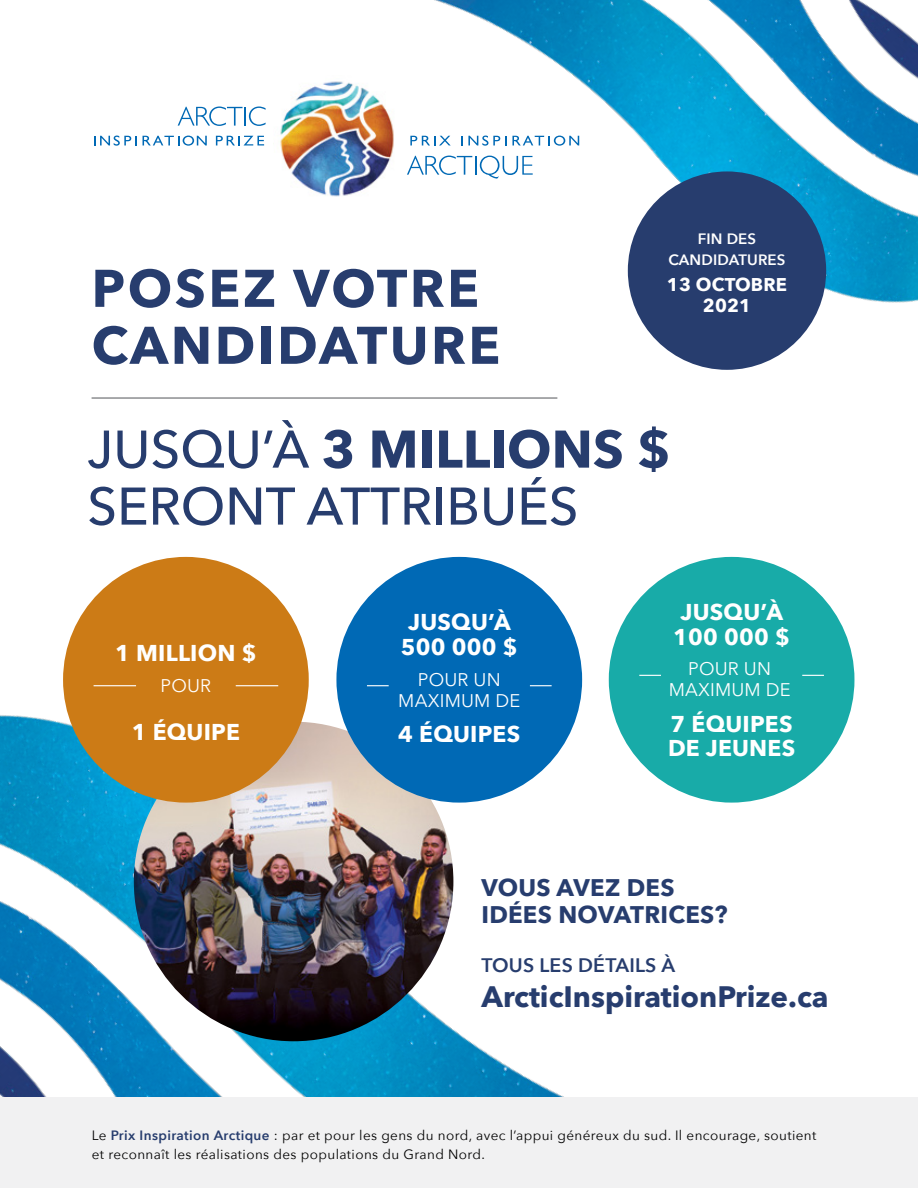
<style>
.page{position:relative;width:918px;height:1188px;background:#fff}
.page>*{position:absolute;margin:0;border:0;box-sizing:border-box;transform-origin:0 0}
.t1{font:500 52.35px/57px "Avenir Next";color:#273d6e}
.t2{font:700 52.35px/57px "Avenir Next";letter-spacing:.05em;color:#273d6e}
.t3{font:700 29.55px "Avenir Next";color:#273d6e}
.t4{font:700 24px/27px "Avenir Next";letter-spacing:.01em;color:#273d6e}
.t5{font:700 22.8px/24.9px "Avenir Next";letter-spacing:.01em;color:#fff;text-align:center}
.t6{font:600 19.5px "Avenir Next";letter-spacing:.01em;color:#273d6e}
.t7{font:700 18.45px/20.7px "Avenir Next";letter-spacing:.01em;color:#fff;text-align:center}
.t8{font:18.3px/20.9px "Avenir Next";letter-spacing:.01em;color:#fff;text-align:center}
.t9{font:600 15px/20.7px "Avenir Next";letter-spacing:.01em;color:#fff;text-align:center}
.t10{font:13.5px/19.5px "Avenir Next";letter-spacing:.03em;color:#000}
.s1{font-weight:700}
.s2{font-weight:600;color:#273d6e}
</style>
<div class="page">
<img style="left:0;top:645px;width:823px;height:452px">
<img style="left:134px;top:722px;width:319px;height:319px;border-radius:160px">
<div style="left:0;top:1097px;width:918px;height:91px;background:#f1f1f2"></div>
<img style="left:410px;top:0;width:508px;height:353px">
<div style="left:628px;top:171px;width:198px;height:199px;background:#273d6e;border-radius:50%"></div>
<div style="left:63px;top:557px;width:246px;height:246px;background:#cc7b16;border-radius:50%"></div>
<div style="left:609px;top:557px;width:245px;height:246px;background:#18aba8;border-radius:50%"></div>
<div style="left:336px;top:557px;width:246px;height:246px;background:#0069b5;border-radius:50%"></div>
<hr style="left:92px;top:397px;width:465px;height:2px;background:#86888a">
<hr style="left:236px;top:685px;width:42px;height:1px;background:#fff">
<hr style="left:94px;top:685px;width:42px;height:1px;background:#fff">
<svg style="left:802px;top:675px;width:22px;height:1px"></svg>
<svg style="left:639px;top:675px;width:22px;height:1px"></svg>
<img style="left:280px;top:81px;width:114px;height:116px">
<svg style="left:410px;top:136px;width:41px;height:9px"></svg>
<svg style="left:461px;top:136px;width:118px;height:10px"></svg>
<svg style="left:94px;top:136px;width:43px;height:10px"></svg>
<svg style="left:143px;top:136px;width:64px;height:10px"></svg>
<svg style="left:216px;top:136px;width:48px;height:9px"></svg>
<svg style="left:407px;top:156px;width:126px;height:23px"></svg>
<svg style="left:178px;top:107px;width:88px;height:19px"></svg>
<svg style="left:530px;top:685px;width:22px;height:1px"></svg>
<svg style="left:367px;top:685px;width:22px;height:1px"></svg>
<h1 class="t2" style="left:92px;top:259px;width:410px">POSEZ VOTRE<br>CANDIDATURE</h1>
<p class="t9" style="left:668px;top:228px;width:119px">FIN DES<br>CANDIDATURES</p>
<h3 class="t7" style="left:667px;top:274px;width:122px">13 OCTOBRE<br>2021</h3>
<h1 class="t1" style="left:87px;top:419px;width:585px">JUSQU’À <span class="s1">3 MILLIONS $<br></span>SERONT ATTRIBUÉS</h1>
<h3 class="t5" style="left:115px;top:640px;width:143px">1 MILLION $</h3>
<h3 class="t8" style="left:161px;top:674px;width:52px">POUR</h3>
<h3 class="t5" style="left:132px;top:719px;width:110px">1 ÉQUIPE</h3>
<h3 class="t5" style="left:401px;top:609px;width:118px">JUSQU’À<br>500 000 $</h3>
<h3 class="t8" style="left:398px;top:668px;width:123px">POUR UN<br>MAXIMUM DE</h3>
<h3 class="t5" style="left:398px;top:721px;width:123px">4 ÉQUIPES</h3>
<h3 class="t5" style="left:673px;top:599px;width:118px">JUSQU’À<br>100 000 $</h3>
<h3 class="t8" style="left:669px;top:658px;width:123px">POUR UN<br>MAXIMUM DE</h3>
<h3 class="t5" style="left:668px;top:711px;width:129px;text-align:left">7 ÉQUIPES<br>DE JEUNES</h3>
<h3 class="t4" style="left:481px;top:873px;width:248px">VOUS AVEZ DES<br>IDÉES NOVATRICES?</h3>
<h3 class="t6" style="left:481px;top:948px;width:195px">TOUS LES DÉTAILS À</h3>
<h2 class="t3" style="left:481px;top:971px;width:349px">ArcticInspirationPrize.ca</h2>
<p class="t10" style="left:92px;top:1125px;width:726px">Le <span class="s2">Prix Inspiration Arctique</span> : par et pour les gens du nord, avec l’appui généreux du sud. Il encourage, soutient et reconnaît les réalisations des populations du Grand Nord.</p>
</div>
